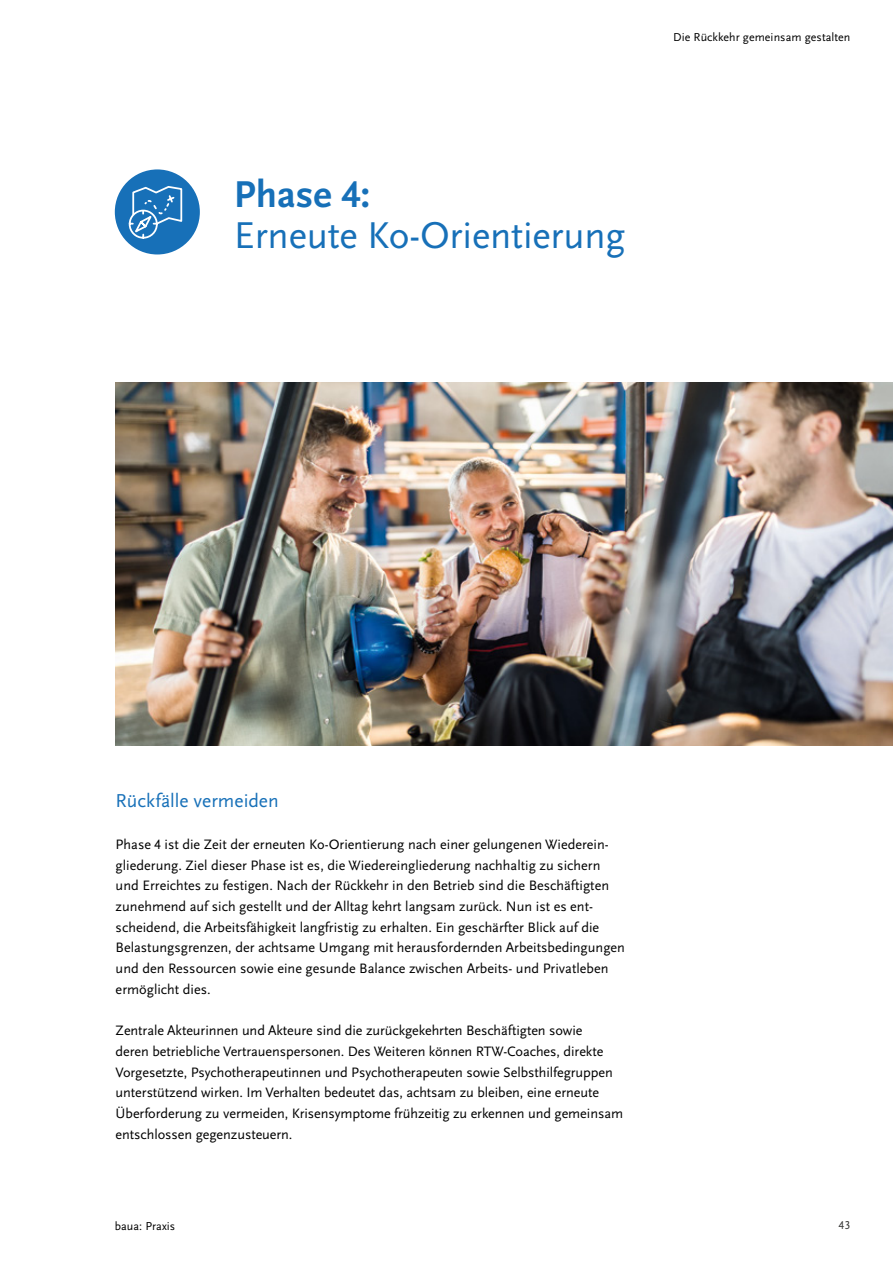
<style>
.page{position:relative;width:893px;height:1263px;background:#fff}
.page>*{position:absolute;margin:0;border:0;box-sizing:border-box;transform-origin:0 0}
.Impressum_Fließtext{font:39px/41.4px "Scala Sans Pro";letter-spacing:-.005em;color:#1770b8}
.Impressum_Fließtext-2{font:19.5px "Scala Sans Pro";color:#1770b8}
.Impressum_Fließtext-3{font:14.25px/20.7px "Scala Sans Pro";color:#000}
.t1{font:12px "Scala Sans Pro";letter-spacing:.005em;color:#000}
.t2{font:12px "Scala Sans Pro";color:#3a3a39}
.s1{font-weight:700}
</style>
<div class="page">
<div style="left:115px;top:169px;width:85px;height:85px;background:#1770b8;border-radius:50%"></div>
<svg style="left:128px;top:186px;width:55px;height:53px"></svg>
<img style="left:116px;top:383px;width:777px;height:362px">
<p class="t1" style="left:673px;top:31px;width:179px">Die Rückkehr gemeinsam gestalten</p>
<p class="Impressum_Fließtext" style="left:234px;top:174px;width:393px"><span class="s1">Phase 4:<br></span>Erneute Ko-Orientierung</p>
<p class="Impressum_Fließtext-2" style="left:116px;top:790px;width:165px">Rückfälle vermeiden</p>
<p class="Impressum_Fließtext-3" style="left:116px;top:834px;width:511px">Phase 4 ist die Zeit der erneuten Ko-Orientierung nach einer gelungenen Wiederein&shy;gliederung. Ziel dieser Phase ist es, die Wiedereingliederung nachhaltig zu sichern und Erreichtes zu festigen. Nach der Rückkehr in den Betrieb sind die Beschäftigten zunehmend auf sich gestellt und der Alltag kehrt langsam zurück. Nun ist es ent&shy;scheidend, die Arbeitsfähigkeit langfristig zu erhalten. Ein geschärfter Blick auf die Belastungsgrenzen, der achtsame Umgang mit herausfordernden Arbeitsbedingungen und den Ressourcen sowie eine gesunde Balance zwischen Arbeits- und Privatleben ermöglicht dies.</p>
<p class="Impressum_Fließtext-3" style="left:116px;top:1020px;width:509px">Zentrale Akteurinnen und Akteure sind die zurückgekehrten Beschäftigten sowie<br>deren betriebliche Vertrauenspersonen. Des Weiteren können RTW-Coaches, direkte Vorgesetzte, Psychotherapeutinnen und Psychotherapeuten sowie Selbsthilfegruppen unterstützend wirken. Im Verhalten bedeutet das, achtsam zu bleiben, eine erneute Überforderung zu vermeiden, Krisensymptome frühzeitig zu erkennen und gemeinsam entschlossen gegenzusteuern.</p>
<p class="t1" style="left:115px;top:1219px;width:62px">baua: Praxis</p>
<p class="t2" style="left:838px;top:1218px;width:14px">43</p>
</div>
